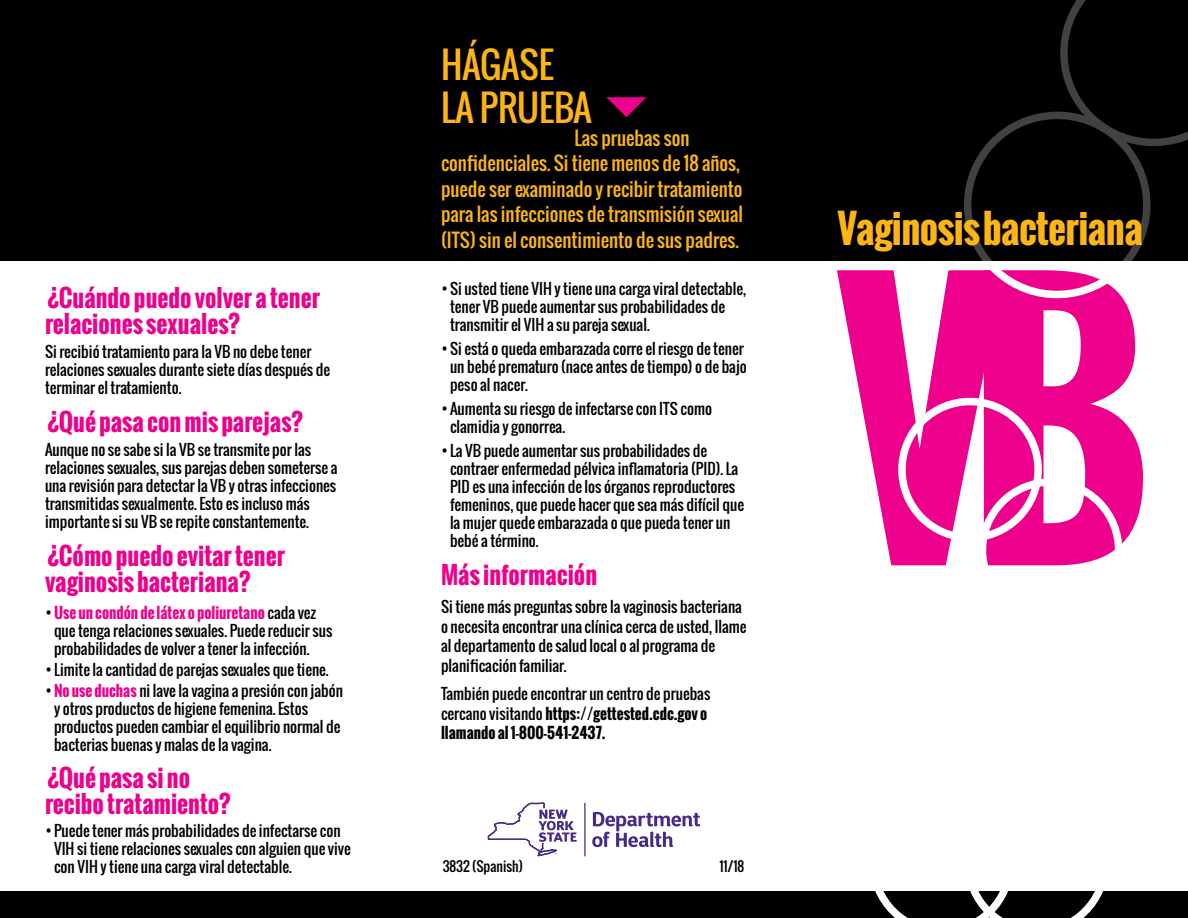
<style>
.page{position:relative;width:1188px;height:918px;background:#fff}
.page>*{position:absolute;margin:0;border:0;box-sizing:border-box;transform-origin:0 0}
.t1{font:700 39px "Oswald";letter-spacing:-.015em;color:#fcb515}
.t2{font:36px/43.5px "Oswald";color:#fcb515}
.t3{font:700 24px/26px "Oswald";color:#ec008c}
.t4{font:18.75px/25.5px "Oswald";color:#fcb515}
.t5{font:15px/18px "Oswald";color:#000}
.t6{font:13.5px "Oswald";color:#000}
.s1{font-weight:700;color:#ec008c}
.s2{font-weight:700}
</style>
<div class="page">
<div style="left:0;top:0;width:1188px;height:261px;background:#000"></div>
<div style="left:0;top:891px;width:1188px;height:27px;background:#000"></div>
<svg style="left:1004px;top:315px;width:139px;height:207px;fill:#ec008c"></svg>
<svg style="left:837px;top:270px;width:167px;height:261px;fill:#ec008c"></svg>
<svg style="left:885px;top:384px;width:251px;height:182px"></svg>
<svg style="left:875px;top:891px;width:228px;height:27px"></svg>
<svg style="left:949px;top:0;width:239px;height:315px"></svg>
<svg style="left:592px;top:812px;width:108px;height:35px"></svg>
<hr style="left:584px;top:803px;width:2px;height:53px;background:#482b88">
<svg style="left:488px;top:802px;width:89px;height:54px"></svg>
<svg style="left:606px;top:97px;width:40px;height:20px"></svg>
<h3 class="t3" style="left:45px;top:285px;width:277px">¿Cuándo puedo volver a tener relaciones sexuales?</h3>
<p class="t5" style="left:45px;top:342px;width:287px">Si recibió tratamiento para la VB no debe tener relaciones sexuales durante siete días después de terminar el tratamiento.</p>
<h3 class="t3" style="left:45px;top:408px;width:260px">¿Qué pasa con mis parejas?</h3>
<p class="t5" style="left:45px;top:440px;width:294px">Aunque no se sabe si la VB se transmite por las relaciones sexuales, sus parejas deben someterse a una revisión para detectar la VB y otras infecciones transmitidas sexualmente. Esto es incluso más importante si su VB se repite constantemente.</p>
<h3 class="t3" style="left:45px;top:542px;width:242px">¿Cómo puedo evitar tener vaginosis bacteriana?</h3>
<p class="t5" style="left:54px;top:603px;width:280px;text-indent:-9px">•<span class="s1">Use un condón de látex o poliuretano</span> cada vez que tenga relaciones sexuales. Puede reducir sus probabilidades de volver a tener la infección.</p>
<p class="t5" style="left:45px;top:660px;width:285px">• Limite la cantidad de parejas sexuales que tiene.</p>
<p class="t5" style="left:54px;top:681px;width:290px;text-indent:-9px">•<span class="s1">No use duchas</span> ni lave la vagina a presión con jabón y otros productos de higiene femenina. Estos productos pueden cambiar el equilibrio normal de bacterias buenas y malas de la vagina.</p>
<h3 class="t3" style="left:45px;top:765px;width:187px">¿Qué pasa si no recibo tratamiento?</h3>
<p class="t5" style="left:54px;top:821px;width:298px;text-indent:-9px">• Puede tener más probabilidades de infectarse con<br>VIH si tiene relaciones sexuales con alguien que vive con VIH y tiene una carga viral detectable.</p>
<h2 class="t2" style="left:441px;top:42px;width:152px">HÁGASE<br>LA PRUEBA</h2>
<p class="t4" style="left:441px;top:125px;width:304px;text-indent:134px">Las pruebas son confidenciales. Si tiene menos de 18 años, puede ser examinado y recibir tratamiento para las infecciones de transmisión sexual (ITS) sin el consentimiento de sus padres.</p>
<p class="t5" style="left:450px;top:279px;width:298px;text-indent:-9px">•Si usted tiene VIH y tiene una carga viral detectable, tener VB puede aumentar sus probabilidades de transmitir el VIH a su pareja sexual.</p>
<p class="t5" style="left:450px;top:339px;width:298px;text-indent:-9px">•Si está o queda embarazada corre el riesgo de tener un bebé prematuro (nace antes de tiempo) o de bajo peso al nacer.</p>
<p class="t5" style="left:450px;top:399px;width:264px;text-indent:-9px">• Aumenta su riesgo de infectarse con ITS como clamidia y gonorrea.</p>
<p class="t5" style="left:450px;top:441px;width:296px;text-indent:-9px">• La VB puede aumentar sus probabilidades de contraer enfermedad pélvica inflamatoria (PID). La PID es una infección de los órganos reproductores femeninos, que puede hacer que sea más difícil que la mujer quede embarazada o que pueda tener un bebé a término.</p>
<h3 class="t3" style="left:441px;top:562px;width:158px">Más información</h3>
<p class="t5" style="left:441px;top:597px;width:307px;line-height:19.5px">Si tiene más preguntas sobre la vaginosis bacteriana o necesita encontrar una clínica cerca de usted, llame al departamento de salud local o al programa de planificación familiar.</p>
<p class="t5" style="left:441px;top:684px;width:271px;line-height:19.5px">También puede encontrar un centro de pruebas cercano visitando <span class="s2">https://gettested.cdc.gov o llamando al 1-800-541-2437.</span></p>
<p class="t6" style="left:443px;top:856px;width:82px">3832 (Spanish)</p>
<p class="t6" style="left:719px;top:856px;width:26px">11/18</p>
<h1 class="t1" style="left:837px;top:199px;width:308px">Vaginosis bacteriana</h1>
</div>
